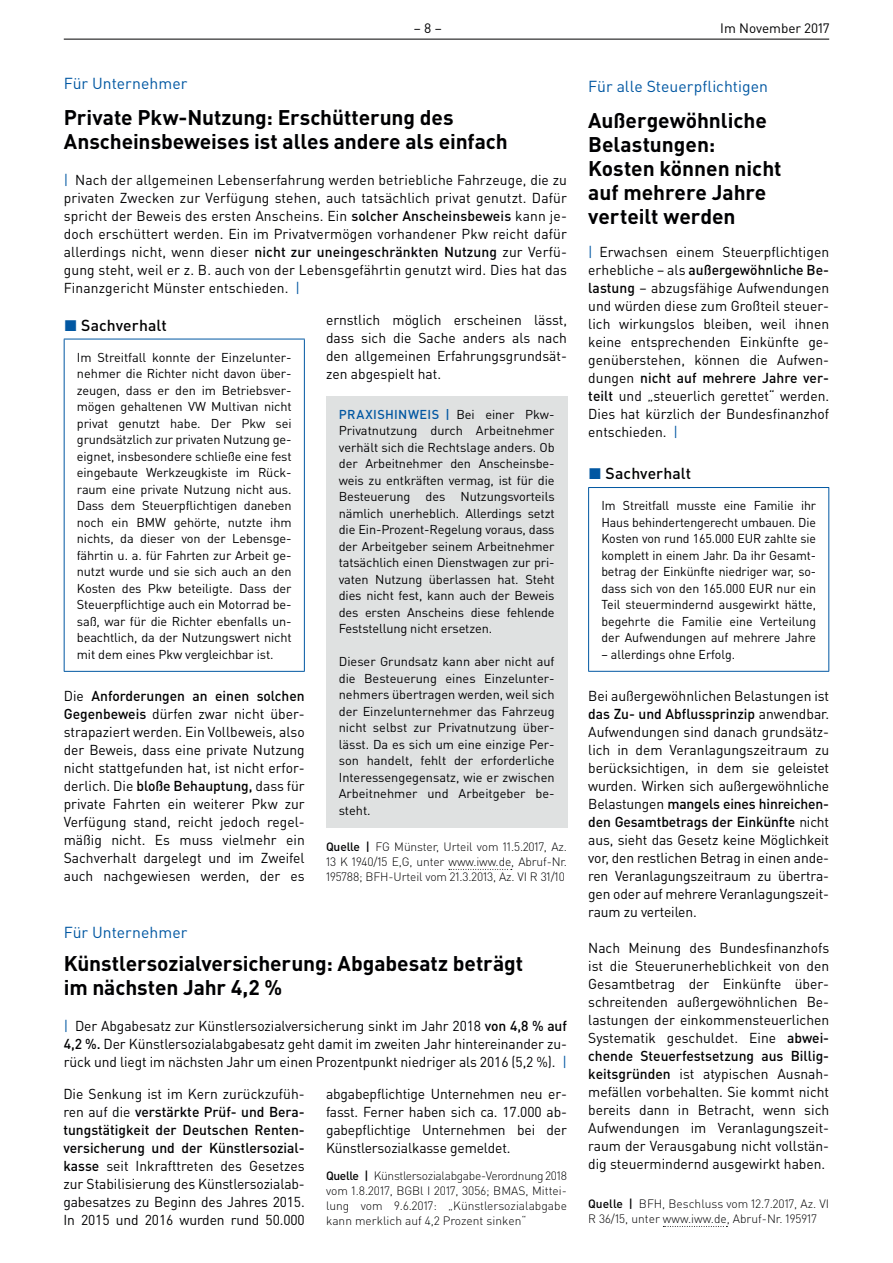
<style>
.page{position:relative;width:893px;height:1263px;background:#fff}
.page>*{position:absolute;margin:0;border:0;box-sizing:border-box;transform-origin:0 0}
.t1{font:700 21px/24px "DIN Pro";letter-spacing:-.005em;color:#000002}
.t2{font:15.75px "DIN Pro";color:#0157a2}
.t3{font:500 15.75px "DIN Pro";letter-spacing:.005em;color:#000002}
.t4{font:14.25px/18px "DIN Pro";color:#000002;text-align:justify}
.t5{font:13.5px "DIN Pro";color:#000002}
.t6{font:12.75px/16.5px "DIN Pro";letter-spacing:-.01em;color:#000002;text-align:justify}
.t7{font:300 12px/15px "DIN Pro";color:#000002;text-align:justify}
.s1{color:#0157a2}
.s2{font-weight:500}
.s3{font-weight:500;color:#0157a2}
</style>
<div class="page">
<hr style="left:64px;top:39px;width:765px;height:1px;background:#000002">
<hr style="left:64px;top:339px;width:241px;height:1px;background:#0157a2">
<hr style="left:64px;top:339px;width:1px;height:332px;background:#0157a2">
<hr style="left:304px;top:339px;width:1px;height:332px;background:#0157a2">
<hr style="left:64px;top:671px;width:241px;height:1px;background:#0157a2">
<svg style="left:449px;top:869px;width:63px;height:1px"></svg>
<div style="left:326px;top:396px;width:241px;height:432px;background:#dfe1e1"></div>
<svg style="left:663px;top:1226px;width:64px;height:1px"></svg>
<hr style="left:588px;top:487px;width:241px;height:1px;background:#0157a2">
<hr style="left:588px;top:488px;width:1px;height:183px;background:#0157a2">
<hr style="left:828px;top:488px;width:1px;height:183px;background:#0157a2">
<hr style="left:588px;top:671px;width:241px;height:1px;background:#0157a2">
<p class="t5" style="left:414px;top:19px;width:30px">– 8 –</p>
<p class="t5" style="left:720px;top:19px;width:111px">Im November 2017</p>
<p class="t2" style="left:64px;top:73px;width:125px">Für Unternehmer</p>
<h1 class="t1" style="left:64px;top:105px;width:445px">Private Pkw-Nutzung: Erschütterung des<br>Anscheinsbeweises ist alles andere als einfach</h1>
<p class="t4" style="left:64px;top:171px;width:505px"><span class="s1">|</span> Nach der allgemeinen Lebenserfahrung werden betriebliche Fahrzeuge, die zu privaten Zwecken zur Verfügung stehen, auch tatsächlich privat genutzt. Dafür spricht der Beweis des ersten Anscheins. Ein <span class="s2">solcher Anscheinsbeweis</span> kann je&shy;doch erschüttert werden. Ein im Privatvermögen vorhandener Pkw reicht dafür allerdings nicht, wenn dieser <span class="s2">nicht zur uneingeschränkten Nutzung</span> zur Verfü&shy;gung steht, weil er z. B. auch von der Lebensgefährtin genutzt wird. Dies hat das Finanzgericht Münster entschieden. <span class="s1">|</span></p>
<p class="t3" style="left:64px;top:314px;width:104px"><span class="s1">◼</span> Sachverhalt</p>
<p class="t6" style="left:77px;top:348px;width:216px">Im Streitfall konnte der Einzelunter&shy;nehmer die Richter nicht davon über&shy;zeugen, dass er den im Betriebsver&shy;mögen gehaltenen VW Multivan nicht privat genutzt habe. Der Pkw sei grundsätzlich zur privaten Nutzung ge&shy;eignet, insbesondere schließe eine fest eingebaute Werkzeugkiste im Rück&shy;raum eine private Nutzung nicht aus.<br>Dass dem Steuerpflichtigen daneben noch ein BMW gehörte, nutzte ihm nichts, da dieser von der Lebensge&shy;fährtin u. a. für Fahrten zur Arbeit ge&shy;nutzt wurde und sie sich auch an den Kosten des Pkw beteiligte. Dass der Steuerpflichtige auch ein Motorrad be&shy;saß, war für die Richter ebenfalls un&shy;beachtlich, da der Nutzungswert nicht mit dem eines Pkw vergleichbar ist.</p>
<p class="t4" style="left:64px;top:687px;width:242px">Die <span class="s2">Anforderungen an einen solchen Gegenbeweis</span> dürfen zwar nicht über&shy;strapaziert werden. Ein Vollbeweis, also der Beweis, dass eine private Nutzung nicht stattgefunden hat, ist nicht erfor&shy;derlich. Die <span class="s2">bloße Behauptung,</span> dass für private Fahrten ein weiterer Pkw zur Verfügung stand, reicht jedoch regel&shy;mäßig nicht. Es muss vielmehr ein Sachverhalt dargelegt und im Zweifel auch nachgewiesen werden, der es</p>
<p class="t4" style="left:326px;top:310px;width:242px">ernstlich möglich erscheinen lässt, dass sich die Sache anders als nach den allgemeinen Erfahrungsgrundsät&shy;zen abgespielt hat.</p>
<p class="t6" style="left:339px;top:405px;width:217px"><span class="s3">PRAXISHINWEIS |</span> Bei einer Pkw-Privatnutzung durch Arbeitnehmer verhält sich die Rechtslage anders. Ob der Arbeitnehmer den Anscheinsbe&shy;weis zu entkräften vermag, ist für die Besteuerung des Nutzungsvorteils nämlich unerheblich. Allerdings setzt die Ein-Prozent-Regelung voraus, dass der Arbeitgeber seinem Arbeitnehmer tatsächlich einen Dienstwagen zur pri&shy;vaten Nutzung überlassen hat. Steht dies nicht fest, kann auch der Beweis des ersten Anscheins diese fehlende Feststellung nicht ersetzen.</p>
<p class="t6" style="left:339px;top:653px;width:217px">Dieser Grundsatz kann aber nicht auf die Besteuerung eines Einzelunter&shy;nehmers übertragen werden, weil sich der Einzelunternehmer das Fahrzeug nicht selbst zur Privatnutzung über&shy;lässt. Da es sich um eine einzige Per&shy;son handelt, fehlt der erforderliche Interessengegensatz, wie er zwischen Arbeitnehmer und Arbeitgeber be&shy;steht.</p>
<p class="t7" style="left:326px;top:839px;width:242px"><span class="s2">Quelle |</span> FG Münster, Urteil vom 11.5.2017, Az.<br>13 K 1940/15 E,G, unter www.iww.de, Abruf-Nr.<br>195788; BFH-Urteil vom 21.3.2013, Az. VI R 31/10</p>
<p class="t2" style="left:64px;top:922px;width:125px">Für Unternehmer</p>
<h1 class="t1" style="left:64px;top:951px;width:461px">Künstlersozialversicherung: Abgabesatz beträgt im nächsten Jahr 4,2 %</h1>
<p class="t4" style="left:64px;top:1017px;width:505px"><span class="s1">|</span> Der Abgabesatz zur Künstlersozialversicherung sinkt im Jahr 2018 <span class="s2">von 4,8 % auf 4,2 %.</span> Der Künstlersozialabgabesatz geht damit im zweiten Jahr hintereinander zu&shy;rück und liegt im nächsten Jahr um einen Prozentpunkt niedriger als 2016 (5,2 %). <span class="s1">|</span></p>
<p class="t4" style="left:63px;top:1084px;width:243px">Die Senkung ist im Kern zurückzufüh&shy;ren auf die <span class="s2">verstärkte Prüf- und Bera&shy;tungstätigkeit der Deutschen Renten&shy;versicherung und der Künstlersozial&shy;kasse</span> seit Inkrafttreten des Gesetzes zur Stabilisierung des Künstlersozialab&shy;gabesatzes zu Beginn des Jahres 2015.<br>In 2015 und 2016 wurden rund 50.000</p>
<p class="t4" style="left:326px;top:1084px;width:242px">abgabepflichtige Unternehmen neu er&shy;fasst. Ferner haben sich ca. 17.000 ab&shy;gabepflichtige Unternehmen bei der Künstlersozialkasse gemeldet.</p>
<p class="t7" style="left:326px;top:1168px;width:242px"><span class="s2">Quelle |</span> Künstlersozialabgabe-Verordnung 2018 vom 1.8.2017, BGBl I 2017, 3056; BMAS, Mittei&shy;lung vom 9.6.2017: „Künstlersozialabgabe kann merklich auf 4,2 Prozent sinken“</p>
<p class="t2" style="left:588px;top:76px;width:181px">Für alle Steuerpflichtigen</p>
<h1 class="t1" style="left:588px;top:108px;width:195px">Außergewöhnliche<br>Belastungen:<br>Kosten können nicht auf mehrere Jahre verteilt werden</h1>
<p class="t4" style="left:588px;top:243px;width:242px"><span class="s1">|</span> Erwachsen einem Steuerpflichtigen erhebliche – als <span class="s2">außergewöhnliche Be&shy;lastung</span> – abzugsfähige Aufwendungen und würden diese zum Großteil steuer&shy;lich wirkungslos bleiben, weil ihnen keine entsprechenden Einkünfte ge&shy;genüberstehen, können die Aufwen&shy;dungen <span class="s2">nicht auf mehrere Jahre ver&shy;teilt</span> und „steuerlich gerettet“ werden.<br>Dies hat kürzlich der Bundesfinanzhof entschieden. <span class="s1">|</span></p>
<p class="t3" style="left:589px;top:463px;width:104px"><span class="s1">◼</span> Sachverhalt</p>
<p class="t6" style="left:601px;top:497px;width:216px">Im Streitfall musste eine Familie ihr Haus behindertengerecht umbauen. Die Kosten von rund 165.000 EUR zahlte sie komplett in einem Jahr. Da ihr Gesamt&shy;betrag der Einkünfte niedriger war, so&shy;dass sich von den 165.000 EUR nur ein Teil steuermindernd ausgewirkt hätte, begehrte die Familie eine Verteilung der Aufwendungen auf mehrere Jahre</p>
<p class="t6" style="left:601px;top:645px;width:135px">– allerdings ohne Erfolg.</p>
<p class="t4" style="left:588px;top:687px;width:242px">Bei außergewöhnlichen Belastungen ist <span class="s2">das Zu- und Abflussprinzip</span> anwendbar.<br>Aufwendungen sind danach grundsätz&shy;lich in dem Veranlagungszeitraum zu berücksichtigen, in dem sie geleistet wurden. Wirken sich außergewöhnliche Belastungen <span class="s2">mangels eines hinreichen&shy;den Gesamtbetrags der Einkünfte</span> nicht aus, sieht das Gesetz keine Möglichkeit vor, den restlichen Betrag in einen ande&shy;ren Veranlagungszeitraum zu übertra&shy;gen oder auf mehrere Veranlagungszeit&shy;raum zu verteilen.</p>
<p class="t4" style="left:588px;top:939px;width:242px">Nach Meinung des Bundesfinanzhofs ist die Steuerunerheblichkeit von den Gesamtbetrag der Einkünfte über&shy;schreitenden außergewöhnlichen Be&shy;lastungen der einkommensteuerlichen Systematik geschuldet. Eine <span class="s2">abwei&shy;chende Steuerfestsetzung aus Billig&shy;keitsgründen</span> ist atypischen Ausnah&shy;mefällen vorbehalten. Sie kommt nicht bereits dann in Betracht, wenn sich Aufwendungen im Veranlagungszeit&shy;raum der Verausgabung nicht vollstän&shy;dig steuermindernd ausgewirkt haben.</p>
<p class="t7" style="left:588px;top:1196px;width:242px"><span class="s2">Quelle |</span> BFH, Beschluss vom 12.7.2017, Az. VI<br>R 36/15, unter www.iww.de, Abruf-Nr. 195917</p>
</div>
